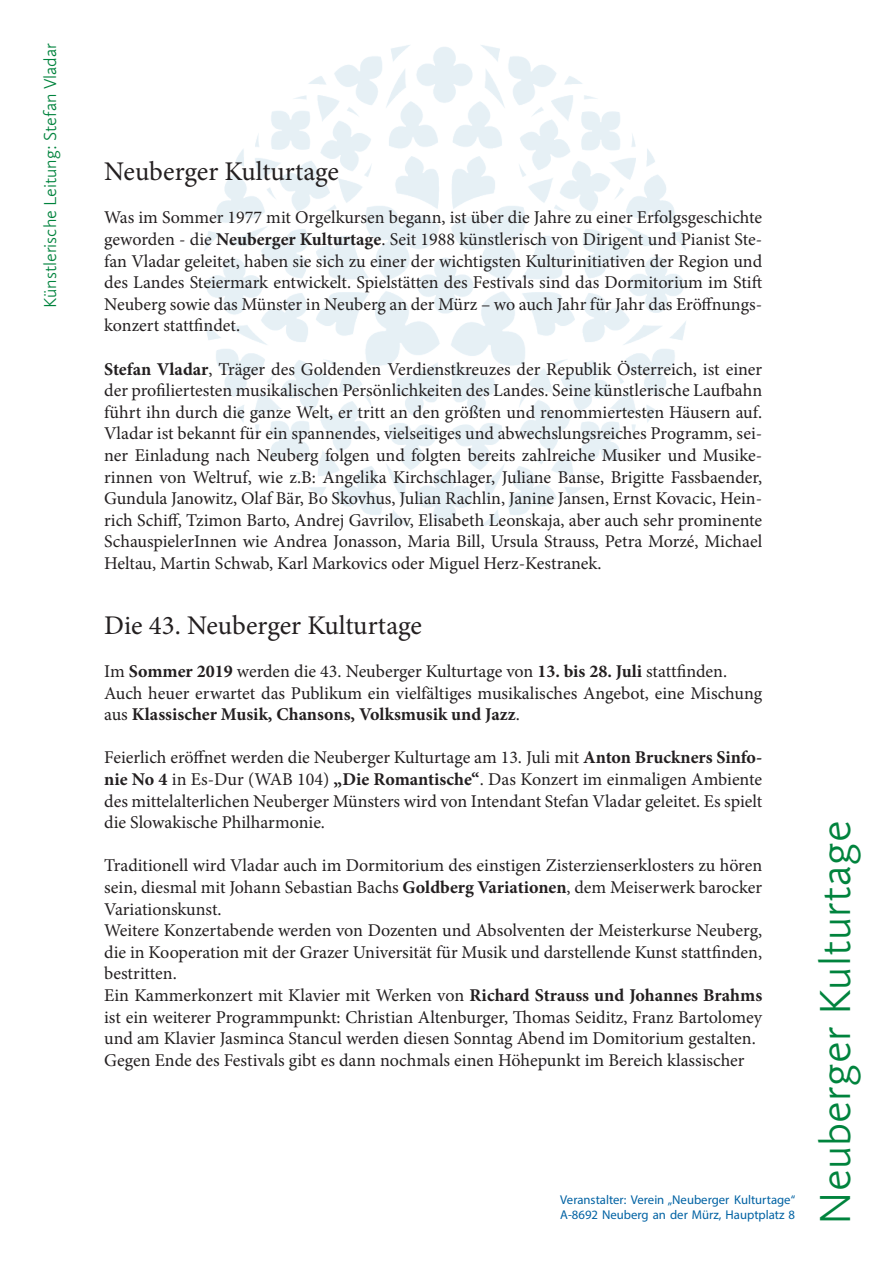
<style>
.page{position:relative;width:893px;height:1263px;background:#fff}
.page>*{position:absolute;margin:0;border:0;box-sizing:border-box;transform-origin:0 0}
.t1{font:300 45px "Calluna Sans";letter-spacing:.005em;color:#00833d}
.t2{font:27px "Minion Pro";color:#231f20}
.t3{font:18px/21.6px "Minion Pro";color:#231f20;text-align:justify}
.t4{font:300 18px "Calluna Sans";color:#00833d}
.t5{font:12.75px/15.3px "Myriad Pro";color:#0062a3}
.s1{font-weight:700}
</style>
<div class="page">
<img style="left:204px;top:45px;width:482px;height:482px">
<p class="t4" style="left:39px;top:308px;width:267px;rotate:-90deg">Künstlerische Leitung: Stefan Vladar</p>
<h2 class="t2" style="left:104px;top:153px;width:236px">Neuberger Kulturtage</h2>
<p class="t3" style="left:104px;top:207px;width:660px">Was im Sommer 1977 mit Orgelkursen begann, ist über die Jahre zu einer Erfolgsgeschichte geworden - die <span class="s1">Neuberger Kulturtage</span>. Seit 1988 künstlerisch von Dirigent und Pianist Ste&shy;fan Vladar geleitet, haben sie sich zu einer der wichtigsten Kulturinitiativen der Region und des Landes Steiermark entwickelt. Spielstätten des Festivals sind das Dormitorium im Stift Neuberg sowie das Münster in Neuberg an der Mürz – wo auch Jahr für Jahr das Eröffnungs&shy;konzert stattfindet.</p>
<p class="t3" style="left:104px;top:358px;width:660px"><span class="s1">Stefan Vladar</span>, Träger des Goldenden Verdienstkreuzes der Republik Österreich, ist einer der profiliertesten musikalischen Persönlichkeiten des Landes. Seine künstlerische Laufbahn führt ihn durch die ganze Welt, er tritt an den größten und renommiertesten Häusern auf.<br>Vladar ist bekannt für ein spannendes, vielseitiges und abwechslungsreiches Programm, sei&shy;ner Einladung nach Neuberg folgen und folgten bereits zahlreiche Musiker und Musike&shy;rinnen von Weltruf, wie z.B: Angelika Kirchschlager, Juliane Banse, Brigitte Fassbaender, Gundula Janowitz, Olaf Bär, Bo Skovhus, Julian Rachlin, Janine Jansen, Ernst Kovacic, Hein&shy;rich Schiff, Tzimon Barto, Andrej Gavrilov, Elisabeth Leonskaja, aber auch sehr prominente SchauspielerInnen wie Andrea Jonasson, Maria Bill, Ursula Strauss, Petra Morzé, Michael Heltau, Martin Schwab, Karl Markovics oder Miguel Herz-Kestranek.</p>
<h2 class="t2" style="left:104px;top:607px;width:319px">Die 43. Neuberger Kulturtage</h2>
<p class="t3" style="left:104px;top:660px;width:660px;text-align:left">Im <span class="s1">Sommer 2019</span> werden die 43. Neuberger Kulturtage von <span class="s1">13. bis 28. Juli</span> stattfinden.<br>Auch heuer erwartet das Publikum ein vielfältiges musikalisches Angebot, eine Mischung aus <span class="s1">Klassischer Musik, Chansons, Volksmusik und Jazz</span>.</p>
<p class="t3" style="left:104px;top:747px;width:660px">Feierlich eröffnet werden die Neuberger Kulturtage am 13. Juli mit <span class="s1">Anton Bruckners Sinfo&shy;nie No 4</span> in Es-Dur (WAB 104) <span class="s1">„Die Romantische“</span>. Das Konzert im einmaligen Ambiente des mittelalterlichen Neuberger Münsters wird von Intendant Stefan Vladar geleitet. Es spielt die Slowakische Philharmonie.</p>
<p class="t3" style="left:104px;top:855px;width:660px;text-align:left">Traditionell wird Vladar auch im Dormitorium des einstigen Zisterzienserklosters zu hören sein, diesmal mit Johann Sebastian Bachs <span class="s1">Goldberg Variationen</span>, dem Meiserwerk barocker Variationskunst.<br>Weitere Konzertabende werden von Dozenten und Absolventen der Meisterkurse Neuberg, die in Kooperation mit der Grazer Universität für Musik und darstellende Kunst stattfinden, bestritten.<br>Ein Kammerkonzert mit Klavier mit Werken von <span class="s1">Richard Strauss und Johannes Brahms </span>ist ein weiterer Programmpunkt: Christian Altenburger, Thomas Seiditz, Franz Bartolomey und am Klavier Jasminca Stancul werden diesen Sonntag Abend im Domitorium gestalten.<br>Gegen Ende des Festivals gibt es dann nochmals einen Höhepunkt im Bereich klassischer</p>
<p class="t5" style="left:560px;top:1192px;width:236px">Veranstalter: Verein „Neuberger Kulturtage“<br>A-8692 Neuberg an der Mürz, Hauptplatz 8</p>
<h1 class="t1" style="left:808px;top:1225px;width:406px;rotate:-90deg">Neuberger Kulturtage</h1>
</div>
